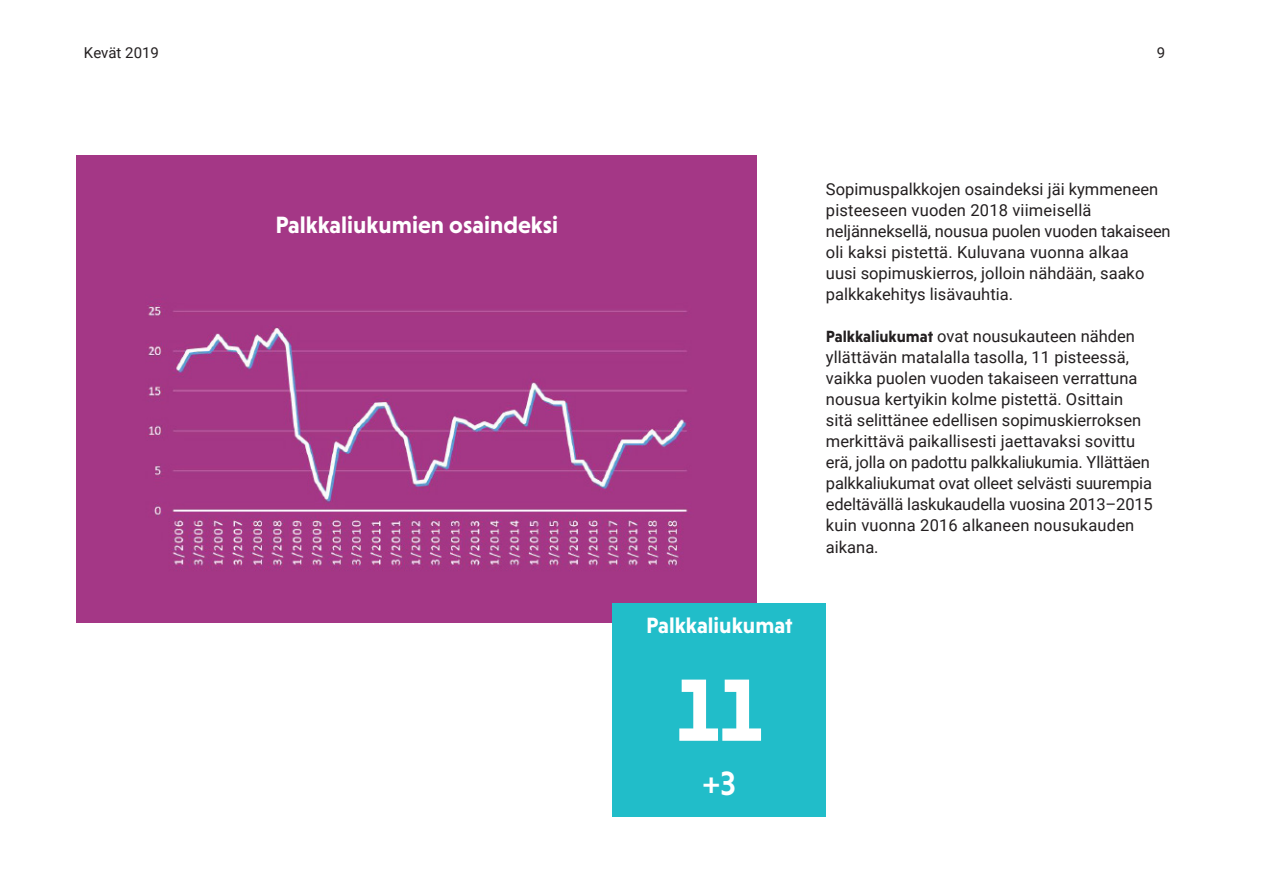
<style>
.page{position:relative;width:1263px;height:893px;background:#fff}
.page>*{position:absolute;margin:0;border:0;box-sizing:border-box;transform-origin:0 0}
.t1{font:700 90px "Niveau Grotesk";color:#fff}
.t2{font:500 34.2px "Niveau Grotesk";color:#fff}
.t3{font:700 24px "Niveau Grotesk";color:#fff}
.t4{font:700 22.5px "Niveau Grotesk";color:#fff}
.t5{font:16.5px/21px "Roboto";color:#231f20}
.t6{font:15px "Roboto";color:#231f20}
.s1{font-family:"Niveau Grotesk";font-weight:700}
</style>
<div class="page">
<div style="left:77px;top:156px;width:680px;height:467px;background:#a43786"></div>
<img style="left:147px;top:302px;width:543px;height:266px">
<div style="left:613px;top:603px;width:213px;height:213px;background:#21bdc9"></div>
<p class="t6" style="left:84px;top:42px;width:77px">Kevät 2019</p>
<p class="t6" style="left:1157px;top:42px;width:10px">9</p>
<p class="t3" style="left:275px;top:211px;width:284px">Palkkaliukumien osaindeksi</p>
<p class="t4" style="left:646px;top:612px;width:148px">Palkkaliukumat</p>
<p class="t1" style="left:676px;top:658px;width:88px">11</p>
<p class="t2" style="left:702px;top:764px;width:35px">+3</p>
<p class="t5" style="left:826px;top:178px;width:346px">Sopimuspalkkojen osaindeksi jäi kymmeneen pisteeseen vuoden 2018 viimeisellä neljänneksellä, nousua puolen vuoden takaiseen oli kaksi pistettä. Kuluvana vuonna alkaa<br>uusi sopimuskierros, jolloin nähdään, saako palkkakehitys lisävauhtia.</p>
<p class="t5" style="left:826px;top:325px;width:328px"><span class="s1">Palkkaliukumat</span> ovat nousukauteen nähden yllättävän matalalla tasolla, 11 pisteessä, vaikka puolen vuoden takaiseen verrattuna nousua kertyikin kolme pistettä. Osittain sitä selittänee edellisen sopimuskierroksen merkittävä paikallisesti jaettavaksi sovittu erä, jolla on padottu palkkaliukumia. Yllättäen palkkaliukumat ovat olleet selvästi suurempia edeltävällä laskukaudella vuosina 2013–2015 kuin vuonna 2016 alkaneen nousukauden</p>
<p class="t5" style="left:826px;top:536px;width:54px">aikana.</p>
</div>
